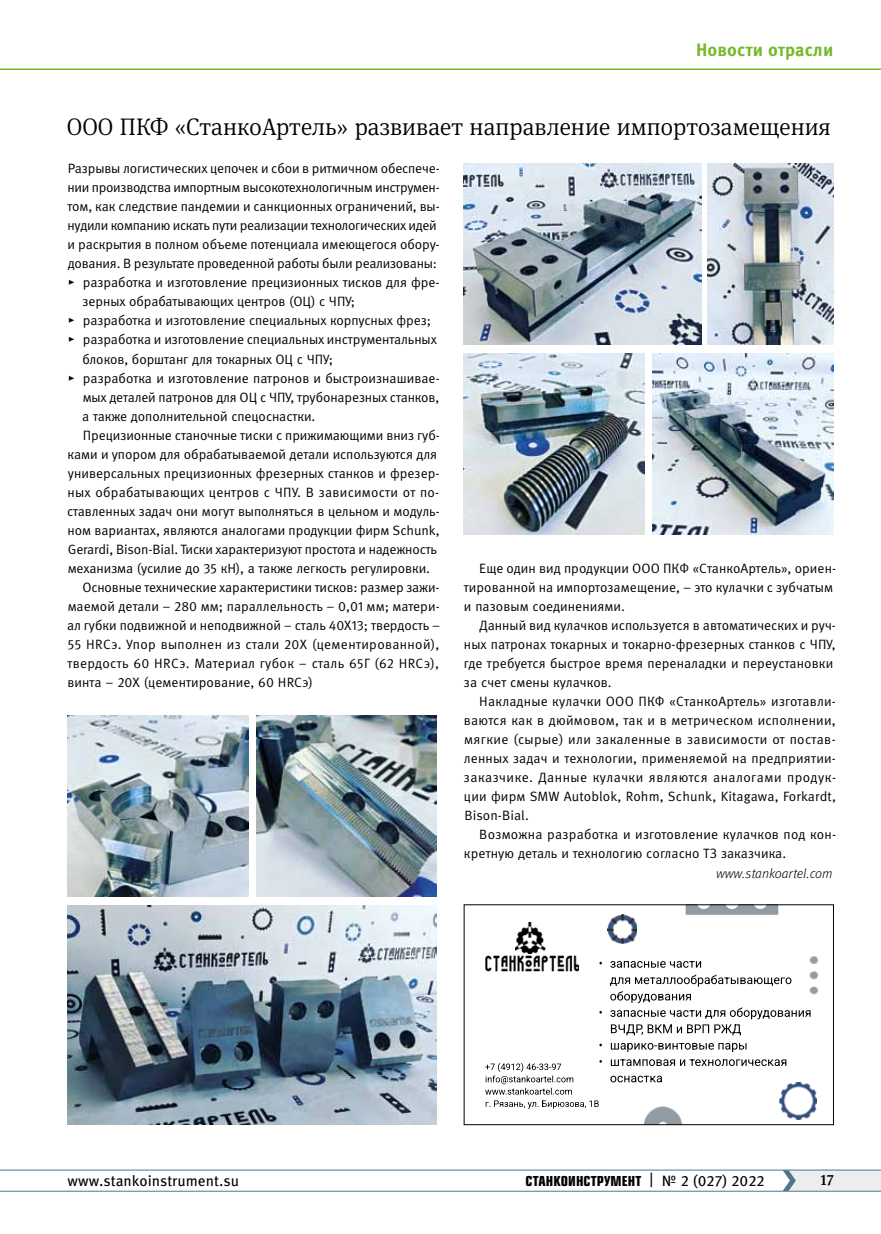
<style>
.page{position:relative;width:881px;height:1234px;background:#fff}
.page>*{position:absolute;margin:0;border:0;box-sizing:border-box;transform-origin:0 0}
.t1{font:300 24px "Meta Serif Pro";letter-spacing:.005em;color:#000}
.t2{font:700 18px "Meta Pro";letter-spacing:.005em;color:#76b82a}
.t3{font:15px "Eurostile Con Hea";letter-spacing:.005em;color:#000}
.t4{font:15px "Meta Pro";color:#000}
.t5{font:500 15px "Meta Serif Pro";color:#000}
.t6{font:13.5px/19px "Meta Pro Norm";letter-spacing:-.005em;color:#000;text-align:justify}
.t7{font:13.5px "Meta Pro Norm";letter-spacing:.025em;color:#000}
.t8{font:13.5px "Meta Pro Norm";letter-spacing:-.025em;color:#000}
.t9{font:13.5px "Meta Pro Norm";letter-spacing:.02em;color:#000}
.t10{font:italic 300 13.5px "Meta Pro";color:#000}
.s1{font-family:"Meta Pro"}
</style>
<div class="page">
<hr style="left:0;top:1190px;width:880px;height:1px;background:#4b788c">
<hr style="left:0;top:1169px;width:880px;height:1px;background:#4b788c">
<svg style="left:782px;top:1169px;width:98px;height:21px;background:#dde2e4"></svg>
<hr style="left:0;top:68px;width:880px;height:2px;background:#76b82a">
<img style="left:644px;top:1108px;width:37px;height:14px">
<img style="left:607px;top:914px;width:29px;height:28px">
<svg style="left:485px;top:961px;width:325px;height:147px"></svg>
<img style="left:779px;top:1081px;width:37px;height:37px">
<img style="left:808px;top:956px;width:11px;height:40px">
<img style="left:515px;top:922px;width:31px;height:30px">
<img style="left:485px;top:953px;width:93px;height:18px">
<svg style="left:685px;top:906px;width:93px;height:8px"></svg>
<img style="left:256px;top:715px;width:181px;height:181px">
<img style="left:68px;top:715px;width:180px;height:181px">
<img style="left:68px;top:905px;width:369px;height:219px">
<img style="left:464px;top:164px;width:237px;height:180px">
<img style="left:707px;top:164px;width:125px;height:180px">
<img style="left:652px;top:354px;width:181px;height:180px">
<img style="left:464px;top:354px;width:180px;height:180px">
<h2 class="t2" style="left:695px;top:36px;width:139px">Новости отрасли</h2>
<h1 class="t1" style="left:67px;top:109px;width:765px">ООО ПКФ «СтанкоАртель» развивает направление импортозамещения</h1>
<p class="t6" style="left:68px;top:158px;width:373px">Разрывы логистических цепочек и сбои в ритмичном обеспече-</p>
<p class="t6" style="left:68px;top:177px;width:373px">нии производства импортным высокотехнологичным инструмен-</p>
<p class="t6" style="left:67px;top:196px;width:373px">том, как следствие пандемии и санкционных ограничений, вы-</p>
<p class="t8" style="left:68px;top:215px;width:370px">нудили компанию искать пути реализации технологических идей</p>
<p class="t6" style="left:68px;top:234px;width:373px">и раскрытия в полном объеме потенциала имеющегося обору-</p>
<p class="t6" style="left:68px;top:253px;width:370px">дования. В результате проведенной работы были реализованы:</p>
<p class="t6" style="left:68px;top:272px;width:373px">▸ разработка и изготовление прецизионных тисков для фре-</p>
<p class="t6" style="left:82px;top:291px;width:274px">зерных обрабатывающих центров (ОЦ) с ЧПУ;</p>
<p class="t6" style="left:68px;top:310px;width:364px">▸ разработка и изготовление специальных корпусных фрез;</p>
<p class="t6" style="left:68px;top:329px;width:370px">▸ разработка и изготовление специальных инструментальных</p>
<p class="t6" style="left:82px;top:348px;width:252px">блоков, борштанг для токарных ОЦ с ЧПУ;</p>
<p class="t6" style="left:68px;top:367px;width:373px">▸ разработка и изготовление патронов и быстроизнашивае-</p>
<p class="t6" style="left:83px;top:386px;width:358px">мых деталей патронов для ОЦ с ЧПУ, трубонарезных станков,</p>
<p class="t6" style="left:82px;top:405px;width:234px">а также дополнительной спецоснастки.</p>
<p class="t6" style="left:83px;top:424px;width:358px">Прецизионные станочные тиски с прижимающими вниз губ-</p>
<p class="t6" style="left:68px;top:443px;width:371px">ками и упором для обрабатываемой детали используются для</p>
<p class="t6" style="left:68px;top:462px;width:373px">универсальных прецизионных фрезерных станков и фрезер-</p>
<p class="t9" style="left:68px;top:482px;width:373px">ных обрабатывающих центров с ЧПУ. В зависимости от по-</p>
<p class="t6" style="left:67px;top:500px;width:374px">ставленных задач они могут выполняться в цельном и модуль-</p>
<p class="t6" style="left:68px;top:519px;width:373px">ном вариантах, являются аналогами продукции фирм Schunk,</p>
<p class="t6" style="left:68px;top:538px;width:371px">Gerardi, Bison-Bial. Тиски характеризуют простота и надежность</p>
<p class="t6" style="left:68px;top:557px;width:364px">механизма (усилие до 35 кН), а также легкость регулировки.</p>
<p class="t6" style="left:82px;top:576px;width:358px">Основные технические характеристики тисков: размер зажи-</p>
<p class="t6" style="left:68px;top:595px;width:373px">маемой детали – 280 мм; параллельность – 0,01 мм; матери-</p>
<p class="t6" style="left:67px;top:614px;width:374px">ал губки подвижной и неподвижной – сталь 40Х13; твердость –</p>
<p class="t7" style="left:68px;top:634px;width:373px">55 HRCэ. Упор выполнен из стали 20Х (цементированной),</p>
<p class="t7" style="left:67px;top:653px;width:373px">твердость 60 HRCэ. Материал губок – сталь 65Г (62 HRCэ),</p>
<p class="t6" style="left:67px;top:672px;width:247px">винта – 20Х (цементирование, 60 HRCэ)</p>
<p class="t6" style="left:463px;top:557px;width:372px;text-indent:15px">Еще один вид продукции ООО ПКФ «СтанкоАртель», ориен&shy;тированной на импортозамещение, – это кулачки с зубчатым и пазовым соединениями.</p>
<p class="t6" style="left:463px;top:615px;width:373px;text-align:left;text-indent:15px">Данный вид кулачков используется в автоматических и руч&shy;ных патронах токарных и токарно-фрезерных станков с ЧПУ, где требуется быстрое время переналадки и переустановки за счет смены кулачков.</p>
<p class="t6" style="left:463px;top:691px;width:374px;text-indent:15px">Накладные кулачки ООО ПКФ «СтанкоАртель» изготавли&shy;ваются как в дюймовом, так и в метрическом исполнении, мягкие (сырые) или закаленные в зависимости от постав&shy;ленных задач и технологии, применяемой на предприятии&shy;заказчике. Данные кулачки являются аналогами продук&shy;ции фирм SMW Autoblok, Rohm, Schunk, Kitagawa, Forkardt, Bison-Bial.</p>
<p class="t6" style="left:464px;top:824px;width:373px;text-indent:15px">Возможна разработка и изготовление кулачков под кон&shy;кретную деталь и технологию согласно ТЗ заказчика.</p>
<p class="t10" style="left:715px;top:862px;width:118px">www.stankoartel.com</p>
<p class="t4" style="left:68px;top:1168px;width:173px">www.stankoinstrument.su</p>
<p class="t3" style="left:525px;top:1169px;width:241px">СТАНКОИНСТРУМЕНТ <span class="s1">| № 2 (027) 2022</span></p>
<p class="t5" style="left:820px;top:1168px;width:15px">17</p>
</div>
